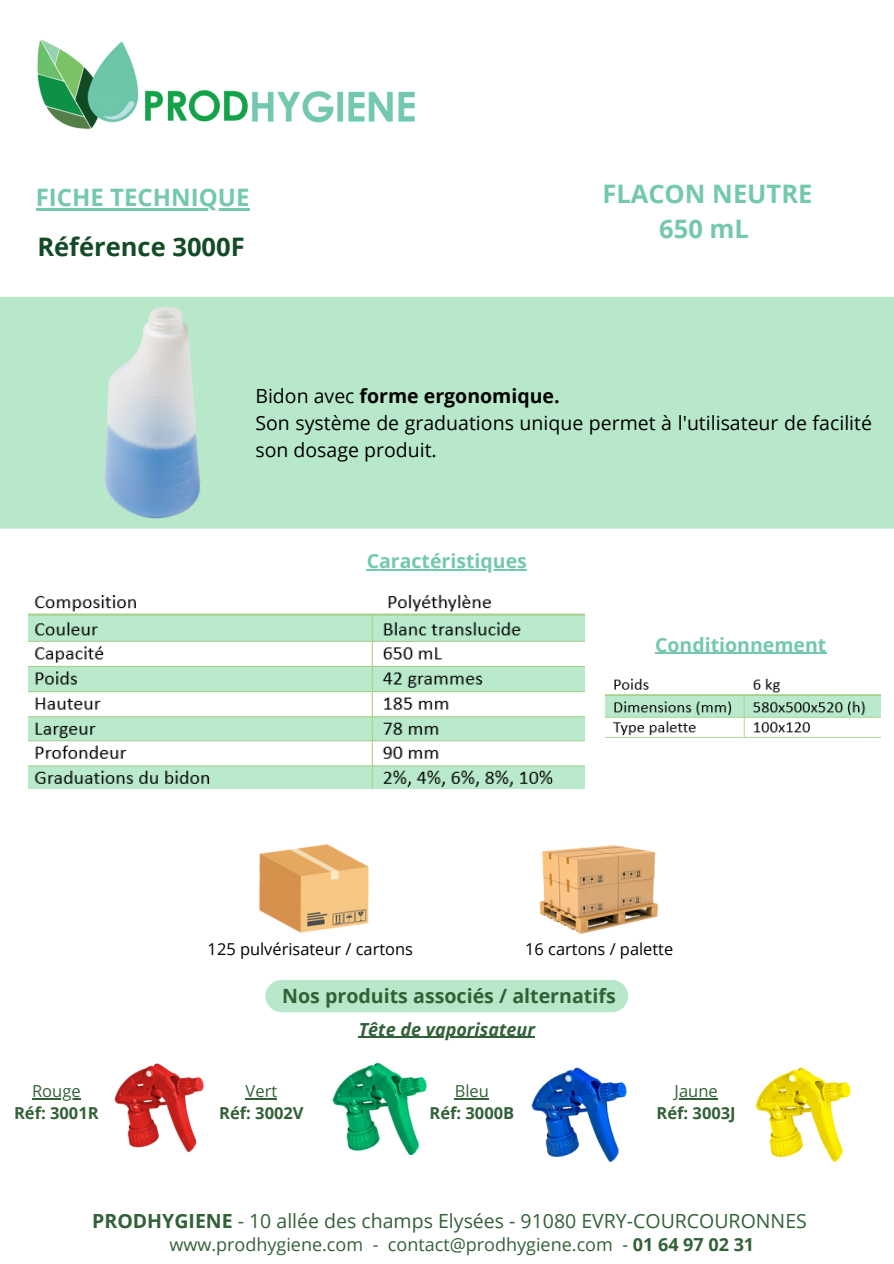
<style>
.page{position:relative;width:894px;height:1264px;background:#fff}
.page>*{position:absolute;margin:0;border:0;box-sizing:border-box;transform-origin:0 0}
.t1{font:700 25.5px/34.8px "Open Sans";color:#73c8ae;text-align:center}
.t2{font:700 25.5px "Open Sans";color:#124b25}
.t3{font:700 24px "Open Sans";color:#73c8ae}
.t4{font:700 19.65px "Open Sans";color:#326137}
.t5{font:19.5px/27px "Open Sans";color:#000}
.t6{font:19.5px "Open Sans";color:#326137}
.t7{font:700 19.5px "Open Sans";color:#73c8ae}
.t8{font:18px "Open Sans";color:#326137}
.t9{font:italic 700 18px "Open Sans";color:#326137}
.t10{font:700 16.5px "Open Sans";color:#326137}
.t11{font:16.5px "Open Sans";color:#326137}
.t12{font:16.35px "Open Sans";color:#000}
.s1{font-weight:700}
</style>
<div class="page">
<img style="left:37px;top:39px;width:378px;height:91px">
<div style="left:0;top:297px;width:893px;height:231px;background:#b7e8ca"></div>
<div style="left:0;top:307px;width:893px;height:211px;background:#b7e8ca"></div>
<img style="left:259px;top:844px;width:110px;height:89px">
<img style="left:539px;top:845px;width:119px;height:89px">
<img style="left:102px;top:306px;width:106px;height:213px">
<img style="left:28px;top:594px;width:556px;height:194px">
<img style="left:605px;top:678px;width:275px;height:60px">
<img style="left:755px;top:1067px;width:96px;height:96px">
<img style="left:332px;top:1062px;width:95px;height:92px">
<img style="left:114px;top:1063px;width:90px;height:90px">
<img style="left:531px;top:1067px;width:96px;height:96px">
<hr style="left:36px;top:208px;width:213px;height:2px;background:#73c8ae">
<hr style="left:366px;top:569px;width:161px;height:1px;background:#73c8ae">
<div style="left:265px;top:980px;width:363px;height:32px;background:#b7e8ca"></div>
<hr style="left:32px;top:1098px;width:49px;height:1px;background:#326137">
<hr style="left:358px;top:1036px;width:176px;height:1px;background:#326137">
<hr style="left:245px;top:1098px;width:32px;height:1px;background:#326137">
<hr style="left:454px;top:1098px;width:35px;height:1px;background:#326137">
<hr style="left:655px;top:652px;width:171px;height:2px;background:#73c8ae">
<hr style="left:674px;top:1098px;width:43px;height:1px;background:#326137">
<p class="t3" style="left:36px;top:180px;width:215px">FICHE TECHNIQUE</p>
<p class="t2" style="left:37px;top:229px;width:209px">Référence 3000F</p>
<p class="t1" style="left:602px;top:176px;width:211px">FLACON NEUTRE<br>650 mL</p>
<p class="t5" style="left:255px;top:382px;width:618px">Bidon avec <span class="s1">forme ergonomique.<br></span>Son système de graduations unique permet à l'utilisateur de facilité son dosage produit.</p>
<p class="t7" style="left:366px;top:547px;width:162px">Caractéristiques</p>
<p class="t7" style="left:655px;top:631px;width:173px">Conditionnement</p>
<p class="t12" style="left:207px;top:937px;width:207px">125 pulvérisateur / cartons</p>
<h3 class="t12" style="left:525px;top:937px;width:149px">16 cartons / palette</h3>
<p class="t4" style="left:282px;top:982px;width:335px">Nos produits associés / alternatifs</p>
<h4 class="t11" style="left:32px;top:1079px;width:50px">Rouge</h4>
<p class="t10" style="left:14px;top:1101px;width:86px">Réf: 3001R</p>
<p class="t11" style="left:245px;top:1079px;width:33px">Vert</p>
<p class="t10" style="left:219px;top:1101px;width:86px">Réf: 3002V</p>
<p class="t9" style="left:358px;top:1016px;width:178px">Tête de vaporisateur</p>
<p class="t11" style="left:454px;top:1079px;width:36px">Bleu</p>
<p class="t10" style="left:429px;top:1101px;width:86px">Réf: 3000B</p>
<p class="t11" style="left:674px;top:1079px;width:45px">Jaune</p>
<h5 class="t10" style="left:656px;top:1101px;width:81px">Réf: 3003J</h5>
<p class="t6" style="left:92px;top:1207px;width:716px"><span class="s1">PRODHYGIENE</span> - 10 allée des champs Elysées - 91080 EVRY-COURCOURONNES</p>
<p class="t8" style="left:169px;top:1231px;width:586px">www.prodhygiene.com - contact@prodhygiene.com - <span class="s1">01 64 97 02 31</span></p>
</div>
